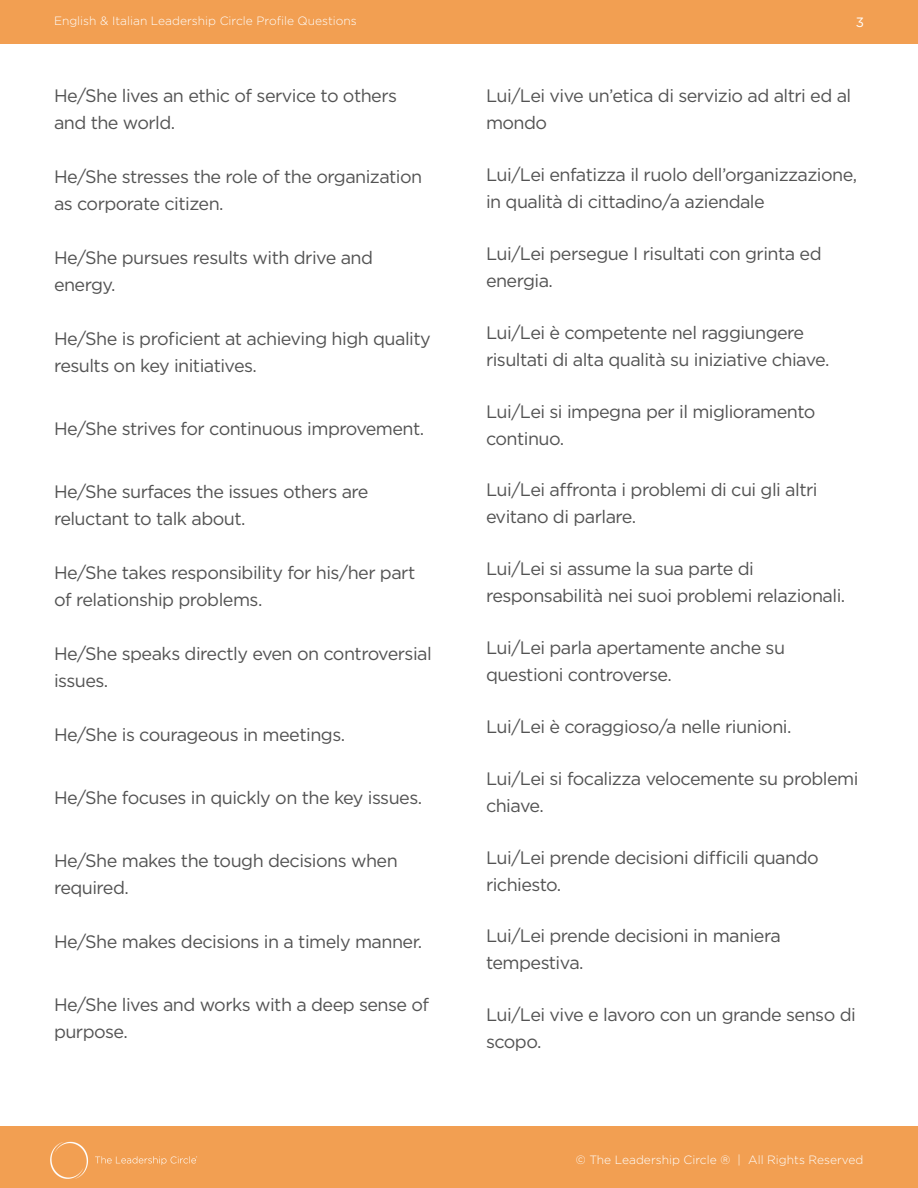
<style>
.page{position:relative;width:918px;height:1188px;background:#fff}
.page>*{position:absolute;margin:0;border:0;box-sizing:border-box;transform-origin:0 0}
.Paragraph_Body_Chine{font:18px/27px "Gotham";letter-spacing:-.03em;color:#535353}
.paragraph_body{font:18px/27px "Gotham";letter-spacing:-.03em;color:#535353}
.t1{font:13.5px "Gotham";color:#fff}
.t2{font:300 12px "Gotham";color:#feffff}
</style>
<div class="page">
<div style="left:0;top:1126px;width:918px;height:62px;background:#f29f52"></div>
<div style="left:0;top:0;width:918px;height:43px;background:#f29f52"></div>
<img style="left:50px;top:1141px;width:147px;height:38px">
<p class="t2" style="left:54px;top:14px;width:304px">English &amp; Italian Leadership Circle Profile Questions</p>
<p class="t1" style="left:856px;top:13px;width:10px">3</p>
<p class="paragraph_body" style="left:54px;top:82px;width:345px">He/She lives an ethic of service to others and the world.</p>
<p class="paragraph_body" style="left:54px;top:163px;width:370px">He/She stresses the role of the organization as corporate citizen.</p>
<p class="paragraph_body" style="left:54px;top:244px;width:321px">He/She pursues results with drive and energy.</p>
<p class="paragraph_body" style="left:54px;top:325px;width:378px">He/She is proficient at achieving high quality results on key initiatives.</p>
<p class="paragraph_body" style="left:54px;top:415px;width:372px">He/She strives for continuous improvement.</p>
<p class="paragraph_body" style="left:54px;top:478px;width:316px">He/She surfaces the issues others are reluctant to talk about.</p>
<p class="paragraph_body" style="left:54px;top:559px;width:363px">He/She takes responsibility for his/her part of relationship problems.</p>
<p class="paragraph_body" style="left:54px;top:640px;width:379px">He/She speaks directly even on controversial issues.</p>
<p class="paragraph_body" style="left:54px;top:721px;width:293px">He/She is courageous in meetings.</p>
<p class="paragraph_body" style="left:54px;top:784px;width:370px">He/She focuses in quickly on the key issues.</p>
<p class="paragraph_body" style="left:54px;top:847px;width:345px">He/She makes the tough decisions when required.</p>
<p class="paragraph_body" style="left:54px;top:928px;width:370px">He/She makes decisions in a timely manner.</p>
<p class="paragraph_body" style="left:54px;top:991px;width:377px">He/She lives and works with a deep sense of purpose.</p>
<p class="Paragraph_Body_Chine" style="left:486px;top:82px;width:367px">Lui/Lei vive un’etica di servizio ad altri ed al mondo</p>
<p class="Paragraph_Body_Chine" style="left:486px;top:161px;width:373px">Lui/Lei enfatizza il ruolo dell’organizzazione, in qualità di cittadino/a aziendale</p>
<p class="Paragraph_Body_Chine" style="left:486px;top:240px;width:337px">Lui/Lei persegue I risultati con grinta ed energia.</p>
<p class="Paragraph_Body_Chine" style="left:486px;top:318px;width:345px">Lui/Lei è competente nel raggiungere risultati di alta qualità su iniziative chiave.</p>
<p class="Paragraph_Body_Chine" style="left:486px;top:397px;width:331px">Lui/Lei si impegna per il miglioramento continuo.</p>
<p class="Paragraph_Body_Chine" style="left:486px;top:476px;width:333px">Lui/Lei affronta i problemi di cui gli altri evitano di parlare.</p>
<p class="Paragraph_Body_Chine" style="left:486px;top:555px;width:361px">Lui/Lei si assume la sua parte di responsabilità nei suoi problemi relazionali.</p>
<p class="Paragraph_Body_Chine" style="left:486px;top:634px;width:301px">Lui/Lei parla apertamente anche su questioni controverse.</p>
<p class="Paragraph_Body_Chine" style="left:486px;top:713px;width:307px">Lui/Lei è coraggioso/a nelle riunioni.</p>
<p class="Paragraph_Body_Chine" style="left:486px;top:764px;width:374px">Lui/Lei si focalizza velocemente su problemi chiave.</p>
<p class="Paragraph_Body_Chine" style="left:486px;top:843px;width:334px">Lui/Lei prende decisioni difficili quando richiesto.</p>
<p class="Paragraph_Body_Chine" style="left:486px;top:922px;width:296px">Lui/Lei prende decisioni in maniera tempestiva.</p>
<p class="Paragraph_Body_Chine" style="left:486px;top:1001px;width:371px">Lui/Lei vive e lavoro con un grande senso di scopo.</p>
<p class="t2" style="left:576px;top:1153px;width:289px">© The Leadership Circle ® | All Rights Reserved</p>
</div>
